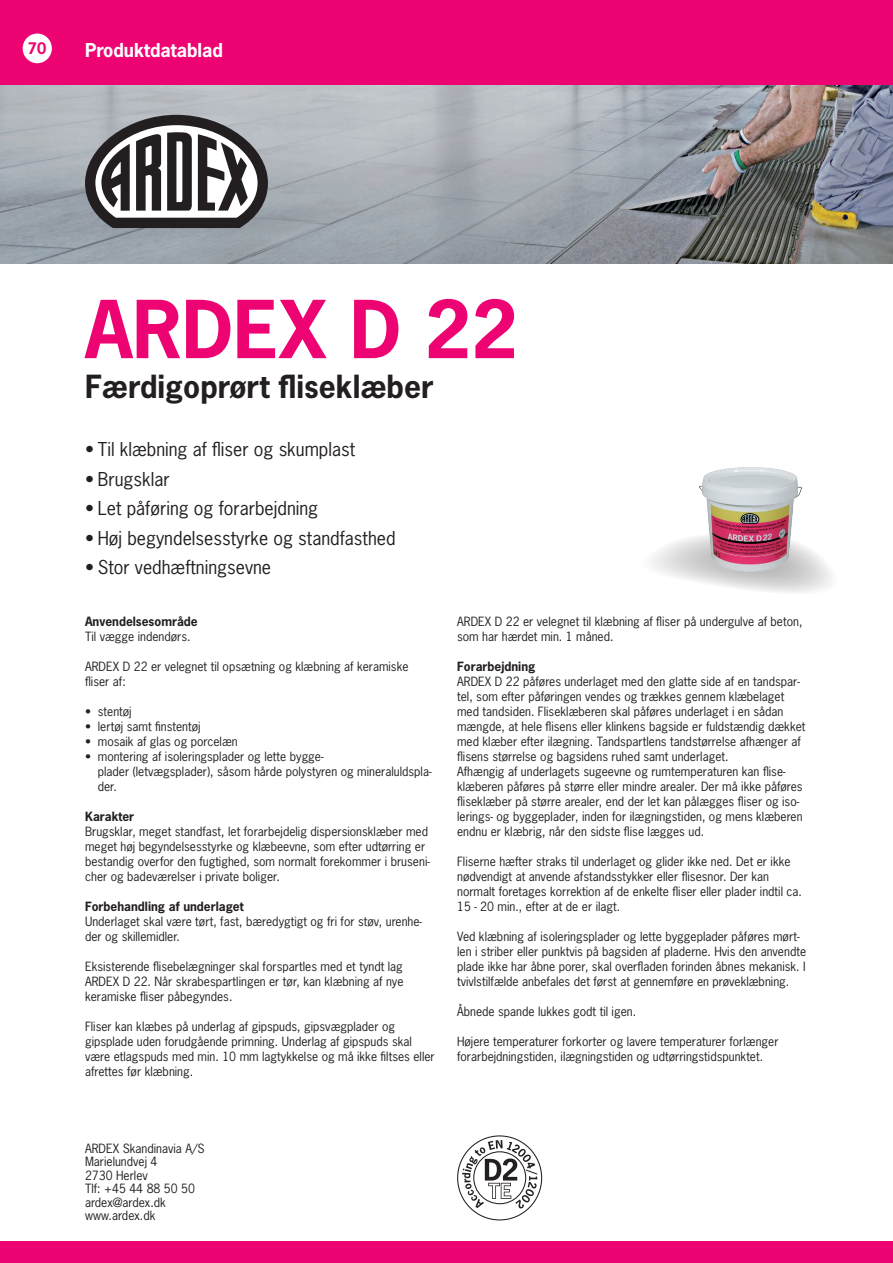
<style>
.page{position:relative;width:893px;height:1263px;background:#fff}
.page>*{position:absolute;margin:0;border:0;box-sizing:border-box;transform-origin:0 0}
.t1{font:700 75px "News Gothic Std";color:#ed0372}
.t2{font:700 30px "News Gothic Std";color:#231f20}
.t3{font:18px "News Gothic Std";color:#231f20}
.t4{font:700 18px "News Gothic Std";color:#fff}
.t5{font:700 15px "News Gothic Std";color:#ed0372}
.t6{font:12px/15px "News Gothic Std";color:#231f20}
.t7{font:700 12px "News Gothic Std";color:#231f20}
</style>
<div class="page">
<img style="left:0;top:85px;width:893px;height:179px">
<div style="left:0;top:1242px;width:893px;height:21px;background:#ed0372"></div>
<div style="left:0;top:0;width:893px;height:85px;background:#ed0372"></div>
<svg style="left:85px;top:115px;width:183px;height:113px"></svg>
<svg style="left:652px;top:538px;width:180px;height:55px"></svg>
<div style="left:23px;top:34px;width:29px;height:29px;background:#fff;border-radius:50%"></div>
<svg style="left:457px;top:1135px;width:85px;height:85px"></svg>
<img style="left:692px;top:467px;width:116px;height:109px">
<p class="t5" style="left:28px;top:39px;width:20px">70</p>
<h3 class="t4" style="left:85px;top:38px;width:139px">Produktdatablad</h3>
<h1 class="t1" style="left:85px;top:280px;width:434px">ARDEX D 22</h1>
<h2 class="t2" style="left:85px;top:366px;width:350px">Færdigoprørt fliseklæber</h2>
<h3 class="t3" style="left:85px;top:438px;width:272px">• Til klæbning af fliser og skumplast</h3>
<h3 class="t3" style="left:85px;top:467px;width:86px">• Brugsklar</h3>
<h3 class="t3" style="left:85px;top:497px;width:235px">• Let påføring og forarbejdning</h3>
<h3 class="t3" style="left:85px;top:526px;width:312px">• Høj begyndelsesstyrke og standfasthed</h3>
<h3 class="t3" style="left:85px;top:556px;width:188px">• Stor vedhæftningsevne</h3>
<p class="t7" style="left:85px;top:613px;width:114px">Anvendelsesområde</p>
<p class="t6" style="left:85px;top:629px;width:107px">Til vægge indendørs.</p>
<p class="t6" style="left:85px;top:659px;width:325px">ARDEX D 22 er velegnet til opsætning og klæbning af keramiske fliser af:</p>
<p class="t6" style="left:85px;top:704px;width:48px">• stentøj</p>
<p class="t6" style="left:85px;top:719px;width:117px">• lertøj samt finstentøj</p>
<p class="t6" style="left:85px;top:734px;width:154px">• mosaik af glas og porcelæn</p>
<p class="t6" style="left:98px;top:749px;width:335px;text-indent:-13px">• montering af isoleringsplader og lette bygge-<br>plader (letvægsplader), såsom hårde polystyren og mineraluldspla&shy;der.</p>
<p class="t7" style="left:85px;top:808px;width:51px">Karakter</p>
<p class="t6" style="left:85px;top:824px;width:346px">Brugsklar, meget standfast, let forarbejdelig dispersionsklæber med meget høj begyndelsesstyrke og klæbeevne, som efter udtørring er bestandig overfor den fugtighed, som normalt forekommer i bruseni&shy;cher og badeværelser i private boliger.</p>
<p class="t7" style="left:85px;top:898px;width:160px">Forbehandling af underlaget</p>
<p class="t6" style="left:85px;top:914px;width:339px">Underlaget skal være tørt, fast, bæredygtigt og fri for støv, urenhe&shy;der og skillemidler.</p>
<p class="t6" style="left:85px;top:959px;width:320px;text-align:justify">Eksisterende flisebelægninger skal forspartles med et tyndt lag ARDEX D 22. Når skrabespartlingen er tør, kan klæbning af nye keramiske fliser påbegyndes.</p>
<p class="t6" style="left:85px;top:1019px;width:351px">Fliser kan klæbes på underlag af gipspuds, gipsvægplader og gipsplade uden forudgående primning. Underlag af gipspuds skal være etlagspuds med min. 10 mm lagtykkelse og må ikke filtses eller afrettes før klæbning.</p>
<p class="t6" style="left:457px;top:614px;width:347px">ARDEX D 22 er velegnet til klæbning af fliser på undergulve af beton, som har hærdet min. 1 måned.</p>
<p class="t7" style="left:457px;top:658px;width:80px">Forarbejdning</p>
<p class="t6" style="left:457px;top:674px;width:350px">ARDEX D 22 påføres underlaget med den glatte side af en tandspar&shy;tel, som efter påføringen vendes og trækkes gennem klæbelaget med tandsiden. Fliseklæberen skal påføres underlaget i en sådan mængde, at hele flisens eller klinkens bagside er fuldstændig dækket med klæber efter ilægning. Tandspartlens tandstørrelse afhænger af flisens størrelse og bagsidens ruhed samt underlaget.<br>Afhængig af underlagets sugeevne og rumtemperaturen kan flise&shy;klæberen påføres på større eller mindre arealer. Der må ikke påføres fliseklæber på større arealer, end der let kan pålægges fliser og iso&shy;lerings- og byggeplader, inden for ilægningstiden, og mens klæberen endnu er klæbrig, når den sidste flise lægges ud.</p>
<p class="t6" style="left:457px;top:854px;width:346px">Fliserne hæfter straks til underlaget og glider ikke ned. Det er ikke nødvendigt at anvende afstandsstykker eller flisesnor. Der kan normalt foretages korrektion af de enkelte fliser eller plader indtil ca.<br>15 - 20 min., efter at de er ilagt.</p>
<p class="t6" style="left:457px;top:929px;width:350px">Ved klæbning af isoleringsplader og lette byggeplader påføres mørt&shy;len i striber eller punktvis på bagsiden af pladerne. Hvis den anvendte plade ikke har åbne porer, skal overfladen forinden åbnes mekanisk. I tvivlstilfælde anbefales det først at gennemføre en prøveklæbning.</p>
<p class="t6" style="left:457px;top:1004px;width:181px">Åbnede spande lukkes godt til igen.</p>
<p class="t6" style="left:457px;top:1034px;width:323px">Højere temperaturer forkorter og lavere temperaturer forlænger forarbejdningstiden, ilægningstiden og udtørringstidspunktet.</p>
<p class="t6" style="left:85px;top:1141px;width:121px;line-height:13.5px">ARDEX Skandinavia A/S<br>Marielundvej 4<br>2730 Herlev<br>Tlf: +45 44 88 50 50 ardex@ardex.dk www.ardex.dk</p>
</div>
